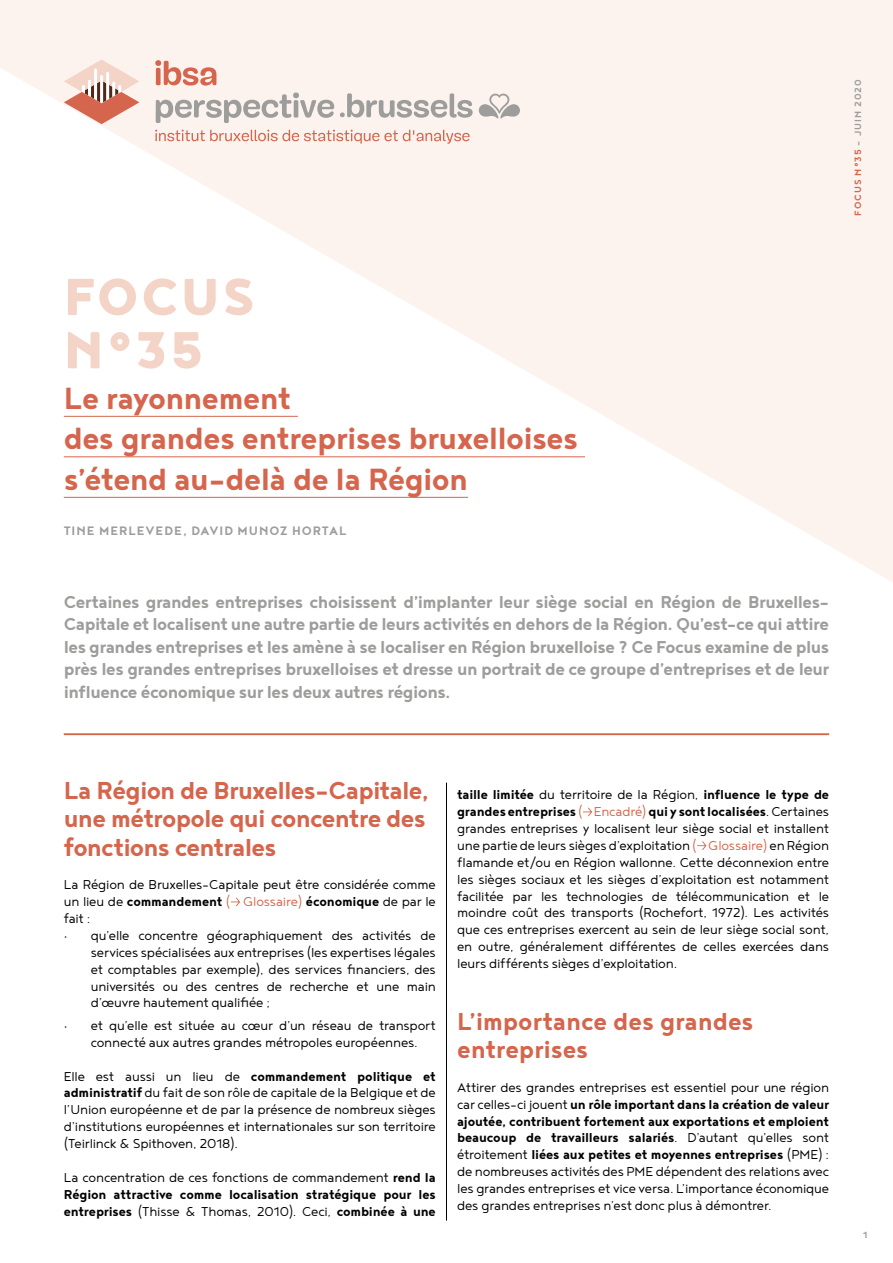
<style>
.page{position:relative;width:893px;height:1263px;background:#fff}
.page>*{position:absolute;margin:0;border:0;box-sizing:border-box;transform-origin:0 0}
.t1{font:900 63.75px/53.2px "Noyh";letter-spacing:.04em;color:#f4d4c7}
.t2{font:700 37.5px/40.5px "Noyh";letter-spacing:-.02em;color:#d5664d}
.t3{font:700 30px/28.2px "Noyh";letter-spacing:-.025em;color:#d5664d;text-align:justify}
.t4{font:700 30px/28.2px "Noyh";letter-spacing:-.005em;color:#d5664d}
.t5{font:700 21px/22.5px "Noyh";letter-spacing:-.025em;color:#9d9d9c;text-align:justify}
.t6{font:300 15.75px/16.8px "Noyh";letter-spacing:-.01em;color:#000;text-align:justify}
.t7{font:700 15.75px/16.8px "Noyh";letter-spacing:-.01em;color:#000;text-align:justify}
.t8{font:700 15px "Noyh";letter-spacing:.065em;color:#9d9d9c}
.t9{font:700 11.25px "Noyh";letter-spacing:.09em;color:#d5664d}
.t10{font:700 11.25px "Noyh";color:#9d9d9c}
.s1{color:#9d9d9c}
.s2{font-weight:700}
.s3{color:#d5664d}
.s4{font-weight:300}
</style>
<div class="page">
<svg style="left:0;top:0;width:893px;height:582px;fill:#fcf3ef"></svg>
<svg style="left:231px;top:898px;width:9px;height:8px"></svg>
<hr style="left:446px;top:782px;width:1px;height:438px;background:#000">
<hr style="left:64px;top:733px;width:765px;height:2px;background:#d5664d">
<hr style="left:64px;top:416px;width:234px;height:1px;background:#d5664d">
<hr style="left:64px;top:456px;width:521px;height:1px;background:#d5664d">
<hr style="left:64px;top:497px;width:404px;height:1px;background:#d5664d">
<svg style="left:64px;top:60px;width:75px;height:64px"></svg>
<svg style="left:155px;top:130px;width:315px;height:14px"></svg>
<svg style="left:479px;top:94px;width:41px;height:25px"></svg>
<svg style="left:155px;top:60px;width:61px;height:26px"></svg>
<svg style="left:156px;top:92px;width:317px;height:31px"></svg>
<svg style="left:583px;top:808px;width:9px;height:8px"></svg>
<svg style="left:697px;top:841px;width:9px;height:9px"></svg>
<h1 class="t1" style="left:64px;top:268px;width:192px">FOCUS<br>N°35</h1>
<h2 class="t2" style="left:64px;top:377px;width:516px">Le rayonnement<br>des grandes entreprises bruxelloises s’étend au-delà de la Région</h2>
<p class="t8" style="left:64px;top:522px;width:284px">TINE MERLEVEDE, DAVID MUNOZ HORTAL</p>
<p class="t5" style="left:64px;top:590px;width:767px">Certaines grandes entreprises choisissent d’implanter leur siège social en Région de Bruxelles-Capitale et localisent une autre partie de leurs activités en dehors de la Région. Qu’est-ce qui attire les grandes entreprises et les amène à se localiser en Région bruxelloise ? Ce Focus examine de plus près les grandes entreprises bruxelloises et dresse un portrait de ce groupe d’entreprises et de leur influence économique sur les deux autres régions.</p>
<p class="t9" style="left:851px;top:216px;width:138px;rotate:-90deg">FOCUS N°35 <span class="s1">– JUIN 2020</span></p>
<h3 class="t3" style="left:64px;top:776px;width:367px">La Région de Bruxelles-Capitale, une métropole qui concentre des fonctions centrales</h3>
<p class="t6" style="left:64px;top:876px;width:374px">La Région de Bruxelles-Capitale peut être considérée comme un lieu de <span class="s2">commandement</span> <span class="s3">( Glossaire)</span> <span class="s2">économique</span> de par le fait :</p>
<p class="t6" style="left:91px;top:926px;width:347px;text-indent:-27px">• qu’elle concentre géographiquement des activités de services spécialisées aux entreprises (les expertises légales et comptables par exemple), des services financiers, des universités ou des centres de recherche et une main d’œuvre hautement qualifiée ;</p>
<p class="t6" style="left:64px;top:1016px;width:374px;text-align:center">• et qu’elle est située au cœur d’un réseau de transport connecté aux autres grandes métropoles européennes.</p>
<p class="t6" style="left:64px;top:1067px;width:374px">Elle est aussi un lieu de <span class="s2">commandement politique et administratif</span> du fait de son rôle de capitale de la Belgique et de l’Union européenne et de par la présence de nombreux sièges d’institutions européennes et internationales sur son territoire (Teirlinck &amp; Spithoven, 2018).</p>
<p class="t7" style="left:64px;top:1168px;width:374px"><span class="s4">La concentration de ces fonctions de commandement</span> rend la Région attractive comme localisation stratégique pour les entreprises <span class="s4">(Thisse &amp; Thomas, 2010). Ceci,</span> combinée à une</p>
<p class="t6" style="left:457px;top:786px;width:374px"><span class="s2">taille limitée</span> du territoire de la Région, <span class="s2">influence le type de grandes entreprises</span> <span class="s3">( Encadré)</span> <span class="s2">qui y sont localisées</span>. Certaines grandes entreprises y localisent leur siège social et installent une partie de leurs sièges d’exploitation <span class="s3">( Glossaire)</span> en Région flamande et/ou en Région wallonne. Cette déconnexion entre les sièges sociaux et les sièges d’exploitation est notamment facilitée par les technologies de télécommunication et le moindre coût des transports (Rochefort, 1972). Les activités que ces entreprises exercent au sein de leur siège social sont, en outre, généralement différentes de celles exercées dans leurs différents sièges d’exploitation.</p>
<h3 class="t4" style="left:457px;top:1006px;width:298px">L’importance des grandes entreprises</h3>
<p class="t6" style="left:457px;top:1078px;width:374px">Attirer des grandes entreprises est essentiel pour une région car celles-ci jouent <span class="s2">un rôle important dans la création de valeur ajoutée, contribuent fortement aux exportations et emploient beaucoup de travailleurs salariés</span>. D’autant qu’elles sont étroitement <span class="s2">liées aux petites et moyennes entreprises</span> (PME) : de nombreuses activités des PME dépendent des relations avec les grandes entreprises et vice versa. L’importance économique des grandes entreprises n’est donc plus à démontrer.</p>
<p class="t10" style="left:863px;top:1228px;width:6px">1</p>
</div>
